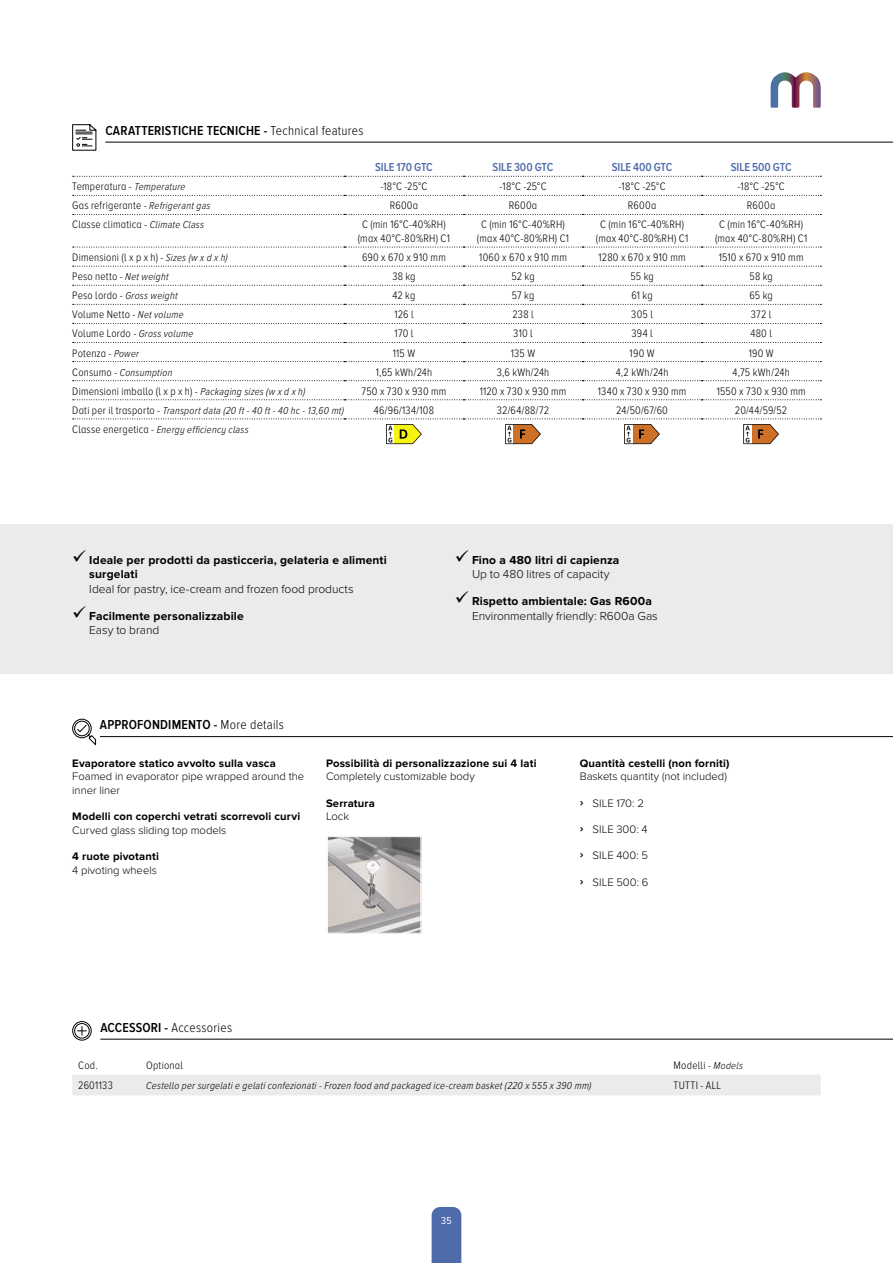
<style>
.page{position:relative;width:893px;height:1263px;background:#fff}
.page>*{position:absolute;margin:0;border:0;box-sizing:border-box;transform-origin:0 0}
.t1{font:600 13.5px "Proxima Nova Cond";letter-spacing:.015em;color:#000}
.t2{font:300 13.5px "Proxima Nova Cond";letter-spacing:.02em;color:#000}
.t3{font:700 12px/14.4px "Proxima Nova";letter-spacing:.01em;color:#000}
.t4{font:300 12px "Proxima Nova";letter-spacing:-.005em;color:#000}
.t5{font:600 12px "Proxima Nova A Cond";letter-spacing:-.005em;color:#4e6cab}
.t6{font:300 11.25px/13.5px "Proxima Nova A Cond";letter-spacing:.02em;color:#000;text-align:center}
.t7{font:300 11.25px/13.5px "Proxima Nova";color:#000}
.t8{font:700 11.25px "Proxima Nova";letter-spacing:.015em;color:#000}
.t9{font:italic 300 10.5px "Proxima Nova A Cond";letter-spacing:.025em;color:#000}
.t10{font:10.5px "Proxima Nova Cond";color:#fff}
.s1{font-weight:300}
.s2{font-style:italic;font-size:10.5px}
.s3{font-style:normal;font-size:11.25px}
.s4{font-weight:700}
.s5{font-weight:600}
</style>
<div class="page">
<hr style="left:0;top:744px;width:1px;height:519px;background:#4e6cab">
<svg style="left:771px;top:72px;width:50px;height:36px"></svg>
<hr style="left:100px;top:1039px;width:793px;height:1px;background:#000">
<svg style="left:72px;top:1021px;width:20px;height:20px"></svg>
<div style="left:72px;top:1075px;width:749px;height:20px;background:#ebebeb"></div>
<hr style="left:105px;top:142px;width:788px;height:1px;background:#000">
<svg style="left:72px;top:124px;width:25px;height:27px"></svg>
<svg style="left:73px;top:176px;width:748px;height:1px"></svg>
<svg style="left:73px;top:195px;width:748px;height:1px"></svg>
<svg style="left:73px;top:214px;width:748px;height:1px"></svg>
<svg style="left:73px;top:247px;width:748px;height:1px"></svg>
<svg style="left:73px;top:266px;width:748px;height:1px"></svg>
<svg style="left:73px;top:285px;width:748px;height:1px"></svg>
<svg style="left:73px;top:304px;width:748px;height:1px"></svg>
<svg style="left:73px;top:323px;width:748px;height:1px"></svg>
<svg style="left:73px;top:342px;width:748px;height:1px"></svg>
<svg style="left:73px;top:361px;width:748px;height:1px"></svg>
<svg style="left:73px;top:380px;width:748px;height:1px"></svg>
<svg style="left:73px;top:399px;width:748px;height:1px"></svg>
<svg style="left:73px;top:418px;width:748px;height:26px"></svg>
<div style="left:0;top:524px;width:893px;height:150px;background:#ebebeb"></div>
<svg style="left:326px;top:836px;width:96px;height:98px"></svg>
<div style="left:327px;top:836px;width:94px;height:97px;border:1px solid #fff"></div>
<hr style="left:100px;top:736px;width:793px;height:1px;background:#000">
<svg style="left:72px;top:718px;width:24px;height:28px"></svg>
<div style="left:432px;top:1207px;width:29px;height:56px;background:#4e6cab"></div>
<p class="t1" style="left:105px;top:123px;width:260px">CARATTERISTICHE TECNICHE - <span class="s1">Technical features</span></p>
<p class="t5" style="left:375px;top:161px;width:59px">SILE 170 GTC</p>
<p class="t5" style="left:493px;top:161px;width:62px">SILE 300 GTC</p>
<p class="t5" style="left:612px;top:161px;width:62px">SILE 400 GTC</p>
<p class="t5" style="left:731px;top:161px;width:62px">SILE 500 GTC</p>
<p class="t6" style="left:72px;top:180px;width:115px">Temperatura - <span class="s2">Temperature</span></p>
<p class="t6" style="left:380px;top:180px;width:49px">-18°C -25°C</p>
<p class="t6" style="left:499px;top:180px;width:49px">-18°C -25°C</p>
<p class="t6" style="left:619px;top:180px;width:49px">-18°C -25°C</p>
<p class="t6" style="left:738px;top:180px;width:49px">-18°C -25°C</p>
<p class="t6" style="left:72px;top:199px;width:140px">Gas refrigerante - <span class="s2">Refrigerant gas</span></p>
<p class="t6" style="left:390px;top:199px;width:30px">R600a</p>
<p class="t6" style="left:509px;top:199px;width:30px">R600a</p>
<p class="t6" style="left:628px;top:199px;width:30px">R600a</p>
<p class="t6" style="left:747px;top:199px;width:30px">R600a</p>
<p class="t6" style="left:72px;top:218px;width:133px">Classe climatica - <span class="s2">Climate Class</span></p>
<p class="t6" style="left:358px;top:218px;width:94px">C (min 16°C-40%RH) (max 40°C-80%RH) C1</p>
<p class="t6" style="left:477px;top:218px;width:94px">C (min 16°C-40%RH) (max 40°C-80%RH) C1</p>
<p class="t6" style="left:596px;top:218px;width:94px">C (min 16°C-40%RH) (max 40°C-80%RH) C1</p>
<p class="t6" style="left:715px;top:218px;width:94px">C (min 16°C-40%RH) (max 40°C-80%RH) C1</p>
<p class="t6" style="left:72px;top:250px;width:157px">Dimensioni (l x p x h) - <span class="s2">Sizes (w x d x h)</span></p>
<p class="t6" style="left:362px;top:250px;width:85px">690 x 670 x 910 mm</p>
<p class="t6" style="left:479px;top:250px;width:89px">1060 x 670 x 910 mm</p>
<p class="t6" style="left:599px;top:250px;width:88px">1280 x 670 x 910 mm</p>
<p class="t6" style="left:719px;top:250px;width:86px">1510 x 670 x 910 mm</p>
<p class="t6" style="left:72px;top:270px;width:98px">Peso netto - <span class="s2">Net weight</span></p>
<p class="t6" style="left:392px;top:270px;width:25px">38 kg</p>
<p class="t6" style="left:511px;top:270px;width:25px">52 kg</p>
<p class="t6" style="left:630px;top:270px;width:25px">55 kg</p>
<p class="t6" style="left:749px;top:270px;width:25px">58 kg</p>
<p class="t9" style="left:72px;top:290px;width:107px"><span class="s3">Peso lordo -</span> Gross weight</p>
<p class="t6" style="left:393px;top:289px;width:24px">42 kg</p>
<p class="t6" style="left:512px;top:289px;width:24px">57 kg</p>
<p class="t6" style="left:631px;top:289px;width:23px">61 kg</p>
<p class="t6" style="left:749px;top:289px;width:25px">65 kg</p>
<p class="t6" style="left:72px;top:308px;width:113px">Volume Netto - <span class="s2">Net volume</span></p>
<p class="t6" style="left:394px;top:308px;width:21px">126 l</p>
<p class="t6" style="left:512px;top:308px;width:23px">238 l</p>
<p class="t6" style="left:631px;top:308px;width:23px">305 l</p>
<p class="t6" style="left:751px;top:308px;width:22px">372 l</p>
<p class="t6" style="left:72px;top:327px;width:123px">Volume Lordo - <span class="s2">Gross volume</span></p>
<p class="t6" style="left:395px;top:327px;width:20px">170 l</p>
<p class="t6" style="left:513px;top:327px;width:21px">310 l</p>
<p class="t6" style="left:632px;top:327px;width:22px">394 l</p>
<p class="t6" style="left:750px;top:327px;width:23px">480 l</p>
<p class="t6" style="left:72px;top:346px;width:68px">Potenza - <span class="s2">Power</span></p>
<p class="t6" style="left:393px;top:346px;width:24px">115 W</p>
<p class="t6" style="left:511px;top:346px;width:26px">135 W</p>
<p class="t6" style="left:630px;top:346px;width:27px">190 W</p>
<p class="t6" style="left:749px;top:346px;width:27px">190 W</p>
<p class="t9" style="left:72px;top:366px;width:102px"><span class="s3">Consumo -</span> Consumption</p>
<p class="t6" style="left:376px;top:365px;width:58px">1,65 kWh/24h</p>
<p class="t6" style="left:497px;top:365px;width:54px">3,6 kWh/24h</p>
<p class="t6" style="left:616px;top:365px;width:54px">4,2 kWh/24h</p>
<p class="t6" style="left:733px;top:365px;width:59px">4,75 kWh/24h</p>
<p class="t6" style="left:72px;top:384px;width:235px">Dimensioni imballo (l x p x h) - <span class="s2">Packaging sizes (w x d x h)</span></p>
<p class="t6" style="left:362px;top:384px;width:86px">750 x 730 x 930 mm</p>
<p class="t6" style="left:480px;top:384px;width:88px">1120 x 730 x 930 mm</p>
<p class="t6" style="left:598px;top:384px;width:90px">1340 x 730 x 930 mm</p>
<p class="t6" style="left:717px;top:384px;width:90px">1550 x 730 x 930 mm</p>
<p class="t9" style="left:72px;top:405px;width:273px"><span class="s3">Dati per il trasporto -</span> Transport data (20 ft - 40 ft - 40 hc - 13,60 mt)</p>
<p class="t6" style="left:374px;top:403px;width:62px">46/96/134/108</p>
<p class="t6" style="left:497px;top:403px;width:54px">32/64/88/72</p>
<p class="t6" style="left:616px;top:403px;width:53px">24/50/67/60</p>
<p class="t6" style="left:735px;top:403px;width:54px">20/44/59/52</p>
<p class="t9" style="left:72px;top:424px;width:178px"><span class="s3">Classe energetica -</span> Energy efficiency class</p>
<p class="t3" style="left:89px;top:553px;width:299px">Ideale per prodotti da pasticceria, gelateria e alimenti surgelati</p>
<p class="t4" style="left:89px;top:582px;width:266px">Ideal for pastry, ice-cream and frozen food products</p>
<p class="t3" style="left:89px;top:609px;width:156px">Facilmente personalizzabile</p>
<p class="t4" style="left:89px;top:623px;width:72px">Easy to brand</p>
<p class="t1" style="left:100px;top:717px;width:185px">APPROFONDIMENTO - <span class="s1">More details</span></p>
<p class="t3" style="left:472px;top:553px;width:149px">Fino a 480 litri di capienza</p>
<p class="t4" style="left:472px;top:567px;width:139px">Up to 480 litres of capacity</p>
<p class="t3" style="left:472px;top:594px;width:181px">Rispetto ambientale: Gas R600a</p>
<p class="t4" style="left:472px;top:609px;width:187px">Environmentally friendly: R600a Gas</p>
<p class="t8" style="left:72px;top:756px;width:205px">Evaporatore statico avvolto sulla vasca</p>
<p class="t7" style="left:72px;top:770px;width:234px">Foamed in evaporator pipe wrapped around the inner liner</p>
<p class="t8" style="left:72px;top:810px;width:229px">Modelli con coperchi vetrati scorrevoli curvi</p>
<p class="t7" style="left:72px;top:823px;width:156px">Curved glass sliding top models</p>
<p class="t8" style="left:72px;top:850px;width:88px">4 ruote pivotanti</p>
<p class="t7" style="left:72px;top:863px;width:86px">4 pivoting wheels</p>
<p class="t8" style="left:326px;top:756px;width:212px">Possibilità di personalizzazione sui 4 lati</p>
<p class="t7" style="left:326px;top:770px;width:150px">Completely customizable body</p>
<p class="t8" style="left:326px;top:796px;width:50px">Serratura</p>
<p class="t7" style="left:326px;top:810px;width:25px">Lock</p>
<p class="t8" style="left:580px;top:756px;width:151px">Quantità cestelli (non forniti)</p>
<p class="t7" style="left:580px;top:770px;width:149px">Baskets quantity (not included)</p>
<p class="t7" style="left:580px;top:796px;width:66px"><span class="s4">͸</span> SILE 170: 2</p>
<p class="t7" style="left:580px;top:823px;width:69px"><span class="s4">͸</span> SILE 300: 4</p>
<p class="t7" style="left:580px;top:849px;width:70px"><span class="s4">͸</span> SILE 400: 5</p>
<p class="t7" style="left:580px;top:875px;width:70px"><span class="s4">͸</span> SILE 500: 6</p>
<p class="t2" style="left:100px;top:1020px;width:133px"><span class="s5">ACCESSORI -</span> Accessories</p>
<p class="t6" style="left:78px;top:1058px;width:21px">Cod.</p>
<p class="t6" style="left:146px;top:1058px;width:38px">Optional</p>
<p class="t6" style="left:674px;top:1058px;width:71px">Modelli - <span class="s2">Models</span></p>
<p class="t6" style="left:78px;top:1079px;width:36px">2601133</p>
<p class="t9" style="left:146px;top:1080px;width:447px">Cestello per surgelati e gelati confezionati - Frozen food and packaged ice-cream basket (220 x 555 x 390 mm)</p>
<p class="t6" style="left:674px;top:1079px;width:49px">TUTTI - ALL</p>
<p class="t10" style="left:441px;top:1214px;width:12px">35</p>
</div>
